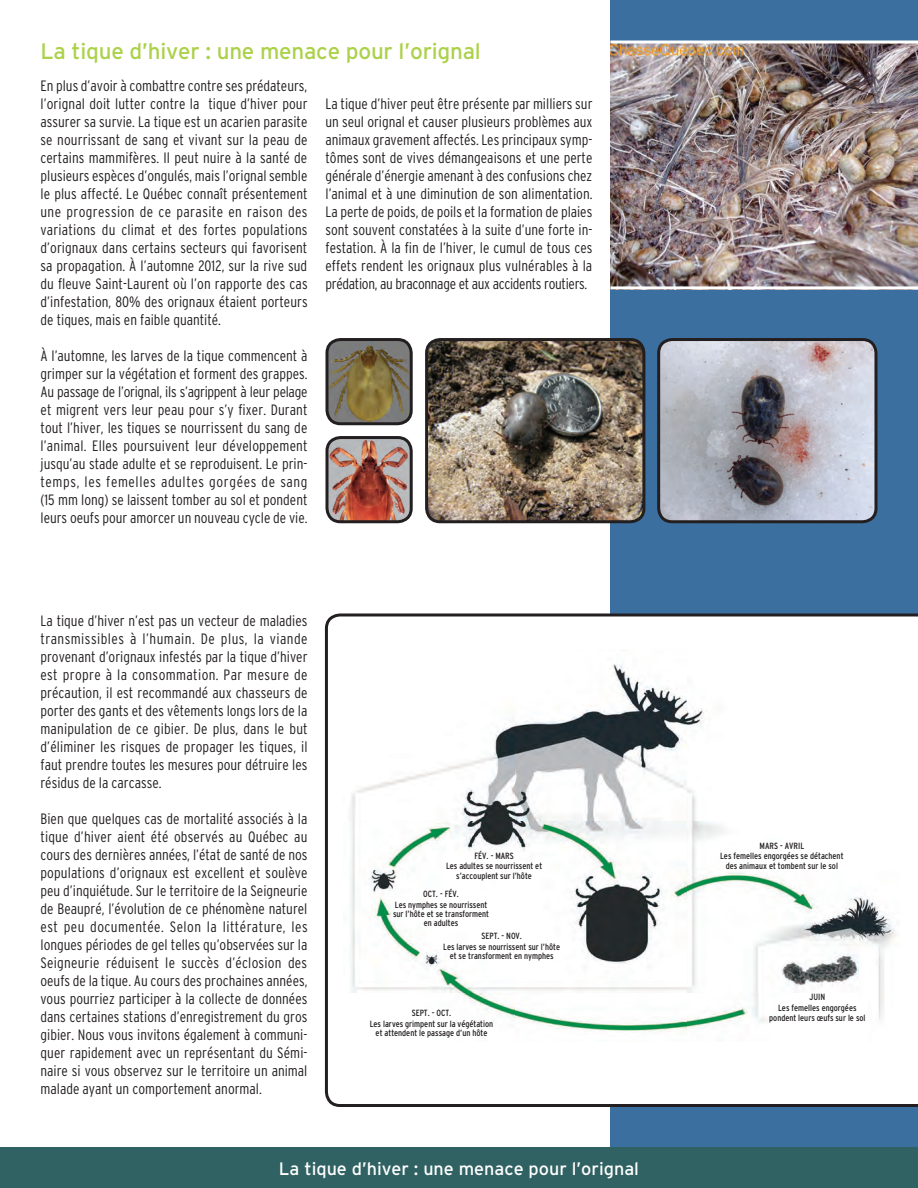
<style>
.page{position:relative;width:918px;height:1188px;background:#fff}
.page>*{position:absolute;margin:0;border:0;box-sizing:border-box;transform-origin:0 0}
.t1{font:22.5px "Interstate";letter-spacing:-.01em;color:#acd14a}
.t2{font:18px "Interstate";color:#fff}
.t3{font:300 condensed 15px/18px "Interstate";color:#231f20;text-align:justify}
.t4{font:condensed 9px "Interstate";color:#231f20}
</style>
<div class="page">
<div style="left:610px;top:0;width:308px;height:1167px;background:#3a6f9f"></div>
<div style="left:0;top:1148px;width:918px;height:40px;background:#316263"></div>
<img style="left:610px;top:43px;width:308px;height:243px">
<hr style="left:610px;top:40px;width:308px;height:3px;background:#fff">
<hr style="left:610px;top:286px;width:308px;height:3px;background:#fff">
<img style="left:427px;top:340px;width:217px;height:181px">
<div style="left:425px;top:338px;width:220px;height:185px;border:3px solid #231f20;border-radius:14px"></div>
<img style="left:661px;top:340px;width:215px;height:181px">
<div style="left:657px;top:338px;width:220px;height:185px;border:3px solid #231f20;border-radius:14px"></div>
<img style="left:327px;top:340px;width:82px;height:84px">
<div style="left:326px;top:338px;width:87px;height:87px;border:3px solid #231f20;border-radius:14px"></div>
<img style="left:327px;top:438px;width:82px;height:84px">
<div style="left:326px;top:436px;width:87px;height:87px;border:3px solid #231f20;border-radius:14px"></div>
<svg style="left:325px;top:614px;width:593px;height:493px"></svg>
<img style="left:344px;top:650px;width:555px;height:392px">
<p class="t1" style="left:40px;top:38px;width:442px">La tique d’hiver : une menace pour l’orignal</p>
<p class="t3" style="left:40px;top:77px;width:269px">En plus d’avoir à combattre contre ses prédateurs, l’orignal doit lutter contre la tique d’hiver pour assurer sa survie. La tique est un acarien parasite se nourrissant de sang et vivant sur la peau de certains mammifères. Il peut nuire à la santé de plusieurs espèces d’ongulés, mais l’orignal semble le plus affecté. Le Québec connaît présentement une progression de ce parasite en raison des variations du climat et des fortes populations d’orignaux dans certains secteurs qui favorisent sa propagation. À l’automne 2012, sur la rive sud du fleuve Saint-Laurent où l’on rapporte des cas d’infestation, 80% des orignaux étaient porteurs de tiques, mais en faible quantité.</p>
<p class="t3" style="left:40px;top:347px;width:269px">À l’automne, les larves de la tique commencent à grimper sur la végétation et forment des grappes.<br>Au passage de l’orignal, ils s’agrippent à leur pelage et migrent vers leur peau pour s’y fixer. Durant tout l’hiver, les tiques se nourrissent du sang de l’animal. Elles poursuivent leur développement jusqu’au stade adulte et se reproduisent. Le prin&shy;temps, les femelles adultes gorgées de sang (15 mm long) se laissent tomber au sol et pondent leurs oeufs pour amorcer un nouveau cycle de vie.</p>
<p class="t3" style="left:326px;top:95px;width:269px">La tique d’hiver peut être présente par milliers sur un seul orignal et causer plusieurs problèmes aux animaux gravement affectés. Les principaux symp&shy;tômes sont de vives démangeaisons et une perte générale d’énergie amenant à des confusions chez l’animal et à une diminution de son alimentation.<br>La perte de poids, de poils et la formation de plaies sont souvent constatées à la suite d’une forte in&shy;festation. À la fin de l’hiver, le cumul de tous ces effets rendent les orignaux plus vulnérables à la prédation, au braconnage et aux accidents routiers.</p>
<p class="t3" style="left:40px;top:611px;width:269px">La tique d’hiver n’est pas un vecteur de maladies transmissibles à l’humain. De plus, la viande provenant d’orignaux infestés par la tique d’hiver est propre à la consommation. Par mesure de précaution, il est recommandé aux chasseurs de porter des gants et des vêtements longs lors de la manipulation de ce gibier. De plus, dans le but d’éliminer les risques de propager les tiques, il faut prendre toutes les mesures pour détruire les résidus de la carcasse.</p>
<p class="t3" style="left:40px;top:809px;width:269px">Bien que quelques cas de mortalité associés à la tique d’hiver aient été observés au Québec au cours des dernières années, l’état de santé de nos populations d’orignaux est excellent et soulève peu d’inquiétude. Sur le territoire de la Seigneurie de Beaupré, l’évolution de ce phénomène naturel est peu documentée. Selon la littérature, les longues périodes de gel telles qu’observées sur la Seigneurie réduisent le succès d’éclosion des oeufs de la tique. Au cours des prochaines années, vous pourriez participer à la collecte de données dans certaines stations d’enregistrement du gros gibier. Nous vous invitons également à communi&shy;quer rapidement avec un représentant du Sémi&shy;naire si vous observez sur le territoire un animal malade ayant un comportement anormal.</p>
<p class="t4" style="left:474px;top:850px;width:41px">FÉV. - MARS</p>
<p class="t4" style="left:446px;top:861px;width:98px">Les adultes se nourrissent et</p>
<p class="t4" style="left:456px;top:870px;width:77px">s’accouplent sur l’hôte</p>
<p class="t4" style="left:423px;top:889px;width:37px">OCT. - FÉV.</p>
<p class="t4" style="left:395px;top:899px;width:94px">Les nymphes se nourrissent</p>
<p class="t4" style="left:393px;top:909px;width:98px">sur l’hôte et se transforment</p>
<p class="t4" style="left:424px;top:918px;width:36px">en adultes</p>
<p class="t4" style="left:481px;top:931px;width:42px">SEPT. - NOV.</p>
<p class="t4" style="left:443px;top:942px;width:118px">Les larves se nourrissent sur l’hôte</p>
<p class="t4" style="left:450px;top:951px;width:105px">et se transforment en nymphes</p>
<p class="t4" style="left:412px;top:1008px;width:41px">SEPT. - OCT.</p>
<p class="t4" style="left:370px;top:1019px;width:125px">Les larves grimpent sur la végétation</p>
<p class="t4" style="left:376px;top:1028px;width:113px">et attendent le passage d’un hôte</p>
<p class="t2" style="left:279px;top:1158px;width:362px">La tique d’hiver : une menace pour l’orignal</p>
<p class="t4" style="left:760px;top:840px;width:46px">MARS - AVRIL</p>
<p class="t4" style="left:720px;top:851px;width:125px">Les femelles engorgées se détachent</p>
<p class="t4" style="left:726px;top:861px;width:114px">des animaux et tombent sur le sol</p>
<p class="t4" style="left:810px;top:992px;width:17px">JUIN</p>
<p class="t4" style="left:778px;top:1002px;width:80px">Les femelles engorgées</p>
<p class="t4" style="left:769px;top:1013px;width:98px">pondent leurs œufs sur le sol</p>
</div>
